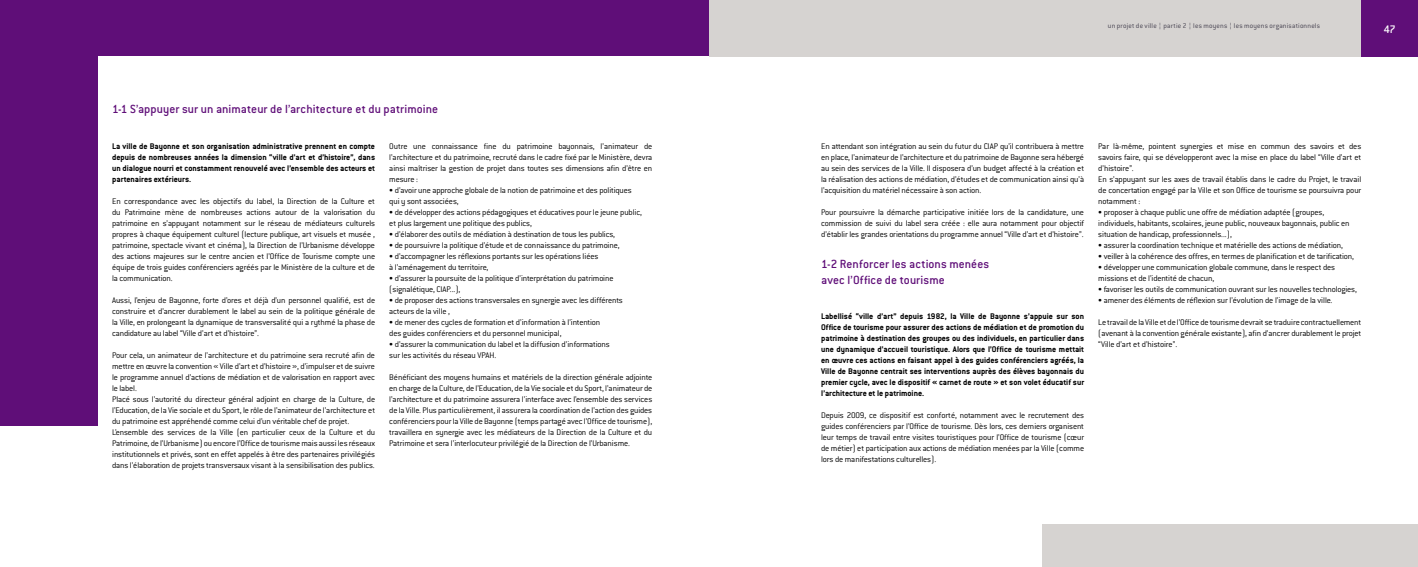
<style>
.page{position:relative;width:1418px;height:567px;background:#fff}
.page>*{position:absolute;margin:0;border:0;box-sizing:border-box;transform-origin:0 0}
.t1{font:500 13px/15px "Conduit ITC";letter-spacing:.005em;color:#5f0e78}
.t2{font:500 12px "Conduit ITC";color:#fff}
.t3{font:300 9px/11px "Conduit ITC";letter-spacing:-.015em;color:#000}
.t4{font:700 9px/11px "Conduit ITC";color:#000;text-align:justify}
.t5{font:300 7.5px "Conduit ITC";letter-spacing:.025em;color:#44404e}
</style>
<div class="page">
<div style="left:709px;top:0;width:671px;height:57px;background:#d6d3d1"></div>
<div style="left:1361px;top:0;width:56px;height:57px;background:#5f0e78"></div>
<div style="left:0;top:0;width:98px;height:425px;background:#5f0e78"></div>
<div style="left:57px;top:0;width:652px;height:56px;background:#5f0e78"></div>
<div style="left:1042px;top:524px;width:375px;height:43px;background:#d6d3d1"></div>
<p class="t1" style="left:112px;top:102px;width:327px">1-1 S’appuyer sur un animateur de l’architecture et du patrimoine</p>
<p class="t4" style="left:112px;top:140px;width:264px">La ville de Bayonne et son organisation administrative prennent en compte depuis de nombreuses années la dimension “ville d’art et d’histoire”, dans un dialogue nourri et constamment renouvelé avec l’ensemble des acteurs et partenaires extérieurs.</p>
<p class="t3" style="left:112px;top:195px;width:264px;text-align:justify">En correspondance avec les objectifs du label, la Direction de la Culture et du Patrimoine mène de nombreuses actions autour de la valorisation du patrimoine en s’appuyant notamment sur le réseau de médiateurs culturels propres à chaque équipement culturel (lecture publique, art visuels et musée , patrimoine, spectacle vivant et cinéma), la Direction de l’Urbanisme développe des actions majeures sur le centre ancien et l’Office de Tourisme compte une équipe de trois guides conférenciers agréés par le Ministère de la culture et de la communication.</p>
<p class="t3" style="left:112px;top:294px;width:264px;text-align:justify">Aussi, l’enjeu de Bayonne, forte d’ores et déjà d’un personnel qualifié, est de construire et d’ancrer durablement le label au sein de la politique générale de la Ville, en prolongeant la dynamique de transversalité qui a rythmé la phase de candidature au label “Ville d’art et d’histoire”.</p>
<p class="t3" style="left:112px;top:349px;width:264px">Pour cela, un animateur de l’architecture et du patrimoine sera recruté afin de mettre en œuvre la convention « Ville d’art et d’histoire », d’impulser et de suivre le programme annuel d’actions de médiation et de valorisation en rapport avec le label.<br>Placé sous l’autorité du directeur général adjoint en charge de la Culture, de l’Education, de la Vie sociale et du Sport, le rôle de l’animateur de l’architecture et du patrimoine est appréhendé comme celui d’un véritable chef de projet.<br>L’ensemble des services de la Ville (en particulier ceux de la Culture et du Patrimoine, de l’Urbanisme) ou encore l’Office de tourisme mais aussi les réseaux institutionnels et privés, sont en effet appelés à être des partenaires privilégiés dans l’élaboration de projets transversaux visant à la sensibilisation des publics.</p>
<p class="t3" style="left:389px;top:140px;width:264px;text-align:justify">Outre une connaissance fine du patrimoine bayonnais, l’animateur de l’architecture et du patrimoine, recruté dans le cadre fixé par le Ministère, devra ainsi maîtriser la gestion de projet dans toutes ses dimensions afin d’être en mesure :</p>
<p class="t3" style="left:389px;top:184px;width:244px">• d’avoir une approche globale de la notion de patrimoine et des politiques qui y sont associées,</p>
<p class="t3" style="left:389px;top:206px;width:254px">• de développer des actions pédagogiques et éducatives pour le jeune public, et plus largement une politique des publics,</p>
<p class="t3" style="left:389px;top:228px;width:227px">• d’élaborer des outils de médiation à destination de tous les publics,</p>
<p class="t3" style="left:389px;top:239px;width:232px">• de poursuivre la politique d’étude et de connaissance du patrimoine,</p>
<p class="t3" style="left:389px;top:250px;width:211px">• d’accompagner les réflexions portants sur les opérations liées à l’aménagement du territoire,</p>
<p class="t3" style="left:389px;top:272px;width:226px">• d’assurer la poursuite de la politique d’interprétation du patrimoine (signalétique, CIAP...),</p>
<p class="t3" style="left:389px;top:294px;width:235px">• de proposer des actions transversales en synergie avec les différents acteurs de la ville ,</p>
<p class="t3" style="left:389px;top:316px;width:212px">• de mener des cycles de formation et d’information à l’intention des guides conférenciers et du personnel municipal,</p>
<p class="t3" style="left:389px;top:338px;width:222px">• d’assurer la communication du label et la diffusion d’informations sur les activités du réseau VPAH.</p>
<p class="t3" style="left:389px;top:371px;width:264px;text-align:justify">Bénéficiant des moyens humains et matériels de la direction générale adjointe en charge de la Culture, de l’Education, de la Vie sociale et du Sport, l’animateur de l’architecture et du patrimoine assurera l’interface avec l’ensemble des services de la Ville. Plus particulièrement, il assurera la coordination de l’action des guides conférenciers pour la Ville de Bayonne (temps partagé avec l’Office de tourisme), travaillera en synergie avec les médiateurs de la Direction de la Culture et du Patrimoine et sera l’interlocuteur privilégié de la Direction de l’Urbanisme.</p>
<p class="t5" style="left:1107px;top:22px;width:214px">un projet de ville ¦ partie 2 ¦ les moyens ¦ les moyens organisationnels</p>
<p class="t2" style="left:1383px;top:22px;width:13px">47</p>
<p class="t3" style="left:821px;top:140px;width:264px;text-align:justify">En attendant son intégration au sein du futur du CIAP qu’il contribuera à mettre en place, l’animateur de l’architecture et du patrimoine de Bayonne sera hébergé au sein des services de la Ville. Il disposera d’un budget affecté à la création et la réalisation des actions de médiation, d’études et de communication ainsi qu’à l’acquisition du matériel nécessaire à son action.</p>
<p class="t3" style="left:821px;top:206px;width:264px;text-align:justify">Pour poursuivre la démarche participative initiée lors de la candidature, une commission de suivi du label sera créée : elle aura notamment pour objectif d’établir les grandes orientations du programme annuel “Ville d’art et d’histoire”.</p>
<p class="t1" style="left:821px;top:257px;width:169px">1-2 Renforcer les actions menées avec l’Office de tourisme</p>
<p class="t4" style="left:821px;top:310px;width:264px">Labellisé “ville d’art” depuis 1982, la Ville de Bayonne s’appuie sur son Office de tourisme pour assurer des actions de médiation et de promotion du patrimoine à destination des groupes ou des individuels, en particulier dans une dynamique d’accueil touristique. Alors que l’Office de tourisme mettait en œuvre ces actions en faisant appel à des guides conférenciers agréés, la Ville de Bayonne centrait ses interventions auprès des élèves bayonnais du premier cycle, avec le dispositif « carnet de route » et son volet éducatif sur l’architecture et le patrimoine.</p>
<p class="t3" style="left:821px;top:409px;width:264px;text-align:justify">Depuis 2009, ce dispositif est conforté, notamment avec le recrutement des guides conférenciers par l’Office de tourisme. Dès lors, ces derniers organisent leur temps de travail entre visites touristiques pour l’Office de tourisme (cœur de métier) et participation aux actions de médiation menées par la Ville (comme lors de manifestations culturelles).</p>
<p class="t3" style="left:1098px;top:140px;width:264px">Par là-même, pointent synergies et mise en commun des savoirs et des savoirs faire, qui se développeront avec la mise en place du label “Ville d’art et d’histoire”.<br>En s’appuyant sur les axes de travail établis dans le cadre du Projet, le travail de concertation engagé par la Ville et son Office de tourisme se poursuivra pour notamment :</p>
<p class="t3" style="left:1098px;top:206px;width:253px">• proposer à chaque public une offre de médiation adaptée (groupes, individuels, habitants, scolaires, jeune public, nouveaux bayonnais, public en situation de handicap, professionnels...),</p>
<p class="t3" style="left:1098px;top:239px;width:246px">• assurer la coordination technique et matérielle des actions de médiation,</p>
<p class="t3" style="left:1098px;top:250px;width:257px">• veiller à la cohérence des offres, en termes de planification et de tarification,</p>
<p class="t3" style="left:1098px;top:261px;width:238px">• développer une communication globale commune, dans le respect des missions et de l’identité de chacun,</p>
<p class="t3" style="left:1098px;top:283px;width:260px">• favoriser les outils de communication ouvrant sur les nouvelles technologies,</p>
<p class="t3" style="left:1098px;top:294px;width:236px">• amener des éléments de réflexion sur l’évolution de l’image de la ville.</p>
<p class="t3" style="left:1098px;top:316px;width:264px;text-align:justify">Le travail de la Ville et de l’Office de tourisme devrait se traduire contractuellement (avenant à la convention générale existante), afin d’ancrer durablement le projet “Ville d’art et d’histoire”.</p>
</div>
